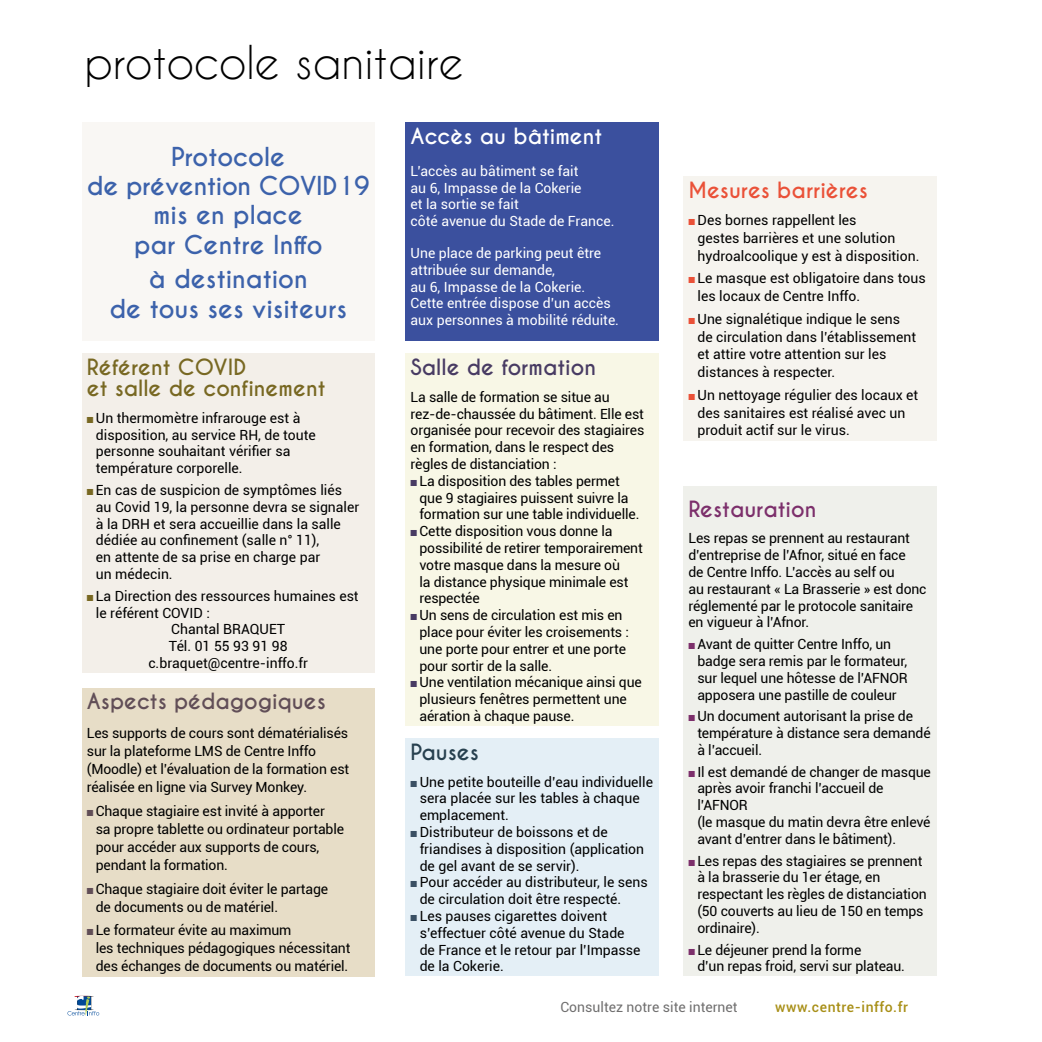
<style>
.page{position:relative;width:1042px;height:1042px;background:#fff}
.page>*{position:absolute;margin:0;border:0;box-sizing:border-box;transform-origin:0 0}
.t1{font:43.75px "Caviar Dreams";color:#000}
.t2{font:700 24.5px/29.4px "Caviar Dreams";color:#3c62ab;text-align:center}
.t3{font:700 21px/21px "Caviar Dreams";color:#786822}
.t4{font:700 21px "Caviar Dreams";color:#614e57}
.t5{font:700 21px "Caviar Dreams";color:#ea5138}
.t6{font:700 21px "Caviar Dreams";color:#483b63}
.t7{font:700 21px "Caviar Dreams";color:#fff}
.t8{font:700 21px "Caviar Dreams";color:#7c2f6b}
.t9{font:700 21px "Caviar Dreams";color:#27404f}
.t10{font:14px/16.8px "Roboto";letter-spacing:-.01em;color:#000}
.t11{font:14px/16.8px "Roboto";color:#fff}
.t12{font:14px "Roboto";color:#706f6f}
.t13{font:500 14px "Roboto";letter-spacing:.04em;color:#a88f17}
.s1{color:#786822}
.s2{color:#614e57}
.s3{color:#483b63}
.s4{color:#3a5064}
.s5{color:#ea5138}
.s6{color:#7c2f6b}
</style>
<div class="page">
<svg style="left:68px;top:996px;width:31px;height:19px"></svg>
<div style="left:406px;top:123px;width:253px;height:218px;background:#3b509e"></div>
<div style="left:82px;top:688px;width:293px;height:288px;background:#e7ddc7"></div>
<div style="left:406px;top:738px;width:253px;height:238px;background:#e4eff6"></div>
<div style="left:683px;top:176px;width:253px;height:264px;background:#f6f4ef"></div>
<div style="left:82px;top:123px;width:293px;height:218px;background:#f9f7f4"></div>
<div style="left:406px;top:354px;width:253px;height:372px;background:#f8f7e6"></div>
<div style="left:82px;top:354px;width:293px;height:319px;background:#f3efe9"></div>
<div style="left:683px;top:486px;width:253px;height:490px;background:#eff0eb"></div>
<h1 class="t1" style="left:84px;top:36px;width:381px">protocole sanitaire</h1>
<h2 class="t2" style="left:87px;top:142px;width:284px">Protocole<br>de prévention COVID19 mis en place<br>par Centre Inffo</h2>
<h2 class="t2" style="left:109px;top:265px;width:239px">à destination<br>de tous ses visiteurs</h2>
<h3 class="t3" style="left:87px;top:357px;width:240px">Référent COVID<br>et salle de confinement</h3>
<p class="t10" style="left:96px;top:409px;width:221px;text-indent:-9px"><span class="s1">■</span> Un thermomètre infrarouge est à disposition, au service RH, de toute personne souhaitant vérifier sa température corporelle.</p>
<p class="t10" style="left:96px;top:481px;width:265px;text-indent:-9px"><span class="s1">■</span> En cas de suspicion de symptômes liés au Covid 19, la personne devra se signaler à la DRH et sera accueillie dans la salle dédiée au confinement (salle n° 11),<br>en attente de sa prise en charge par<br>un médecin.</p>
<p class="t10" style="left:87px;top:587px;width:273px"><span class="s1">■</span> La Direction des ressources humaines est</p>
<p class="t10" style="left:96px;top:603px;width:116px">le référent COVID :</p>
<p class="t10" style="left:171px;top:620px;width:115px">Chantal BRAQUET</p>
<p class="t10" style="left:169px;top:637px;width:120px">Tél. 01 55 93 91 98</p>
<p class="t10" style="left:148px;top:654px;width:161px">c.braquet@centre-inffo.fr</p>
<h3 class="t4" style="left:87px;top:689px;width:240px">Aspects pédagogiques</h3>
<p class="t10" style="left:87px;top:723px;width:264px;line-height:18.2px">Les supports de cours sont dématérialisés sur la plateforme LMS de Centre Inffo (Moodle) et l’évaluation de la formation est réalisée en ligne via Survey Monkey.</p>
<p class="t10" style="left:96px;top:801px;width:250px;line-height:18.2px;text-indent:-9px"><span class="s2">■</span> Chaque stagiaire est invité à apporter<br>sa propre tablette ou ordinateur portable pour accéder aux supports de cours, pendant la formation.</p>
<p class="t10" style="left:96px;top:879px;width:234px;line-height:18.2px;text-indent:-9px"><span class="s2">■</span> Chaque stagiaire doit éviter le partage de documents ou de matériel.</p>
<p class="t10" style="left:96px;top:920px;width:256px;line-height:18.2px;text-indent:-9px"><span class="s2">■</span> Le formateur évite au maximum<br>les techniques pédagogiques nécessitant des échanges de documents ou matériel.</p>
<h3 class="t7" style="left:410px;top:124px;width:193px">Accès au bâtiment</h3>
<p class="t11" style="left:410px;top:162px;width:205px">L’accès au bâtiment se fait<br>au 6, Impasse de la Cokerie<br>et la sortie se fait<br>côté avenue du Stade de France.</p>
<p class="t11" style="left:410px;top:244px;width:210px">Une place de parking peut être attribuée sur demande,<br>au 6, Impasse de la Cokerie.<br>Cette entrée dispose d’un accès aux personnes à mobilité réduite.</p>
<h3 class="t6" style="left:410px;top:354px;width:187px">Salle de formation</h3>
<p class="t10" style="left:410px;top:388px;width:235px">La salle de formation se situe au rez-de-chaussée du bâtiment. Elle est organisée pour recevoir des stagiaires en formation, dans le respect des règles de distanciation :</p>
<p class="t10" style="left:419px;top:472px;width:221px;text-indent:-9px"><span class="s3">■</span> La disposition des tables permet que 9 stagiaires puissent suivre la formation sur une table individuelle.</p>
<p class="t10" style="left:419px;top:522px;width:225px;text-indent:-9px"><span class="s3">■</span> Cette disposition vous donne la possibilité de retirer temporairement votre masque dans la mesure où<br>la distance physique minimale est respectée</p>
<p class="t10" style="left:419px;top:606px;width:211px;text-indent:-9px"><span class="s3">■</span> Un sens de circulation est mis en place pour éviter les croisements : une porte pour entrer et une porte pour sortir de la salle.</p>
<p class="t10" style="left:419px;top:673px;width:224px;text-indent:-9px"><span class="s3">■</span> Une ventilation mécanique ainsi que plusieurs fenêtres permettent une aération à chaque pause.</p>
<h3 class="t9" style="left:410px;top:739px;width:70px">Pauses</h3>
<p class="t10" style="left:420px;top:773px;width:235px;text-indent:-9px"><span class="s4">■</span> Une petite bouteille d’eau individuelle sera placée sur les tables à chaque emplacement.</p>
<p class="t10" style="left:420px;top:823px;width:226px;text-indent:-9px"><span class="s4">■</span> Distributeur de boissons et de friandises à disposition (application de gel avant de se servir).</p>
<p class="t10" style="left:420px;top:873px;width:230px;text-indent:-9px"><span class="s4">■</span> Pour accéder au distributeur, le sens de circulation doit être respecté.</p>
<p class="t10" style="left:420px;top:907px;width:222px;text-indent:-9px"><span class="s4">■</span> Les pauses cigarettes doivent s’effectuer côté avenue du Stade de France et le retour par l’Impasse de la Cokerie.</p>
<h3 class="t5" style="left:688px;top:177px;width:181px">Mesures barrières</h3>
<p class="t10" style="left:697px;top:211px;width:223px;line-height:17.7px;text-indent:-9px"><span class="s5">■</span> Des bornes rappellent les<br>gestes barrières et une solution hydroalcoolique y est à disposition.</p>
<p class="t10" style="left:697px;top:269px;width:230px;line-height:17.7px;text-indent:-9px"><span class="s5">■</span> Le masque est obligatoire dans tous les locaux de Centre Inffo.</p>
<p class="t10" style="left:697px;top:309px;width:220px;line-height:17.7px;text-indent:-9px"><span class="s5">■</span> Une signalétique indique le sens de circulation dans l’établissement et attire votre attention sur les distances à respecter.</p>
<p class="t10" style="left:697px;top:385px;width:222px;line-height:17.7px;text-indent:-9px"><span class="s5">■</span> Un nettoyage régulier des locaux et des sanitaires est réalisé avec un produit actif sur le virus.</p>
<h3 class="t8" style="left:688px;top:496px;width:129px">Restauration</h3>
<p class="t10" style="left:688px;top:529px;width:240px">Les repas se prennent au restaurant d’entreprise de l’Afnor, situé en face<br>de Centre Inffo. L’accès au self ou<br>au restaurant « La Brasserie » est donc réglementé par le protocole sanitaire en vigueur à l’Afnor.</p>
<p class="t10" style="left:697px;top:635px;width:212px;text-indent:-9px"><span class="s6">■</span> Avant de quitter Centre Inffo, un badge sera remis par le formateur, sur lequel une hôtesse de l’AFNOR apposera une pastille de couleur</p>
<p class="t10" style="left:697px;top:707px;width:235px;text-indent:-9px"><span class="s6">■</span> Un document autorisant la prise de température à distance sera demandé à l’accueil.</p>
<p class="t10" style="left:697px;top:763px;width:235px;text-indent:-9px"><span class="s6">■</span> Il est demandé de changer de masque après avoir franchi l’accueil de l’AFNOR<br>(le masque du matin devra être enlevé avant d’entrer dans le bâtiment).</p>
<p class="t10" style="left:697px;top:852px;width:231px;text-indent:-9px"><span class="s6">■</span> Les repas des stagiaires se prennent à la brasserie du 1er étage, en respectant les règles de distanciation (50 couverts au lieu de 150 en temps ordinaire).</p>
<p class="t10" style="left:697px;top:941px;width:209px;text-indent:-9px"><span class="s6">■</span> Le déjeuner prend la forme<br>d’un repas froid, servi sur plateau.</p>
<p class="t12" style="left:560px;top:997px;width:179px">Consultez notre site internet</p>
<p class="t13" style="left:775px;top:997px;width:134px">www.centre-inffo.fr</p>
</div>
